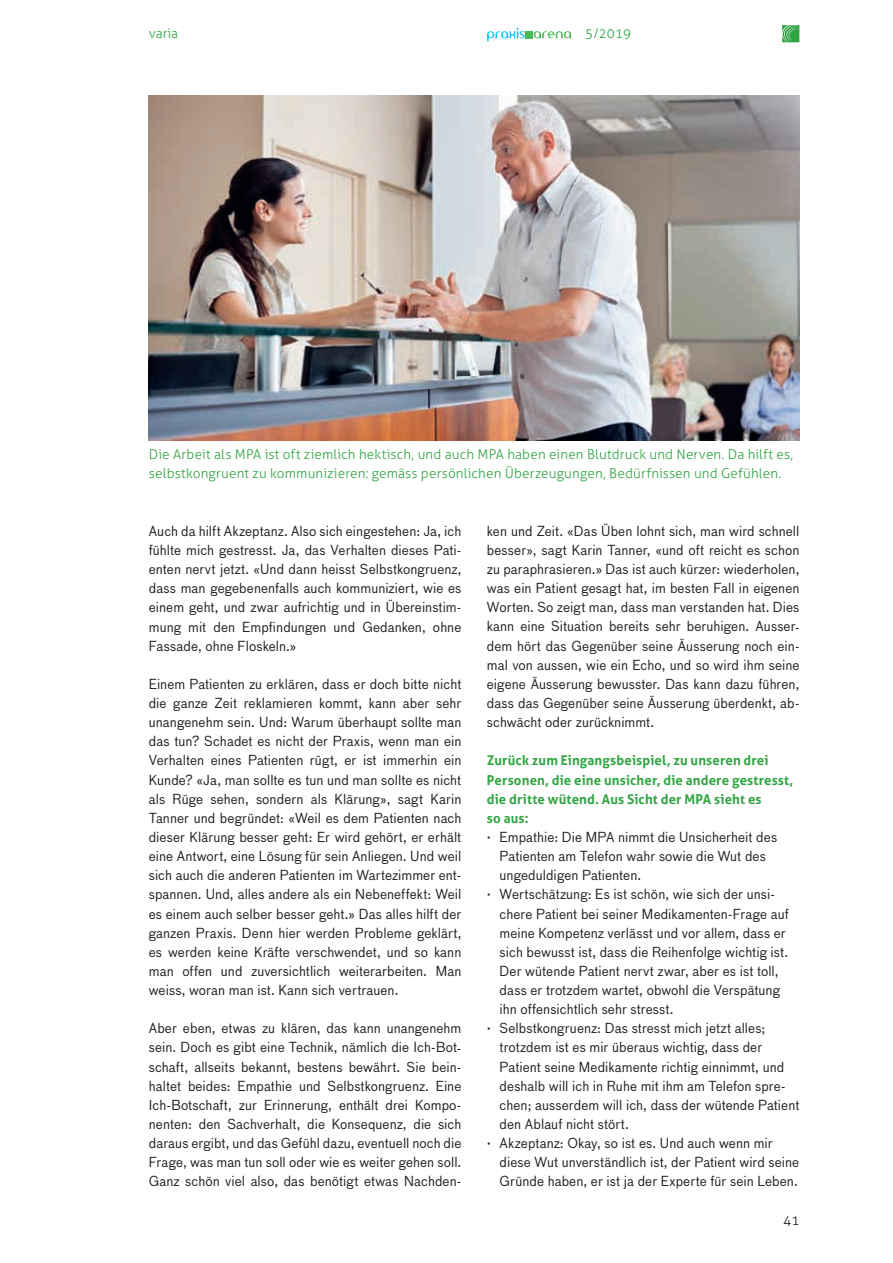
<style>
.page{position:relative;width:893px;height:1263px;background:#fff}
.page>*{position:absolute;margin:0;border:0;box-sizing:border-box;transform-origin:0 0}
.t1{font:13.5px/19.2px "Bau LF";letter-spacing:.005em;color:#231f20;text-align:justify}
.t2{font:300 13.5px/19.2px "Aller";letter-spacing:.01em;color:#32a543}
.t3{font:700 13.5px/19.2px "Aller";letter-spacing:.01em;color:#32a543}
.t4{font:300 13.5px "Aller";color:#231f20}
.s1{font-family:"Bau TF";font-weight:500}
</style>
<div class="page">
<img style="left:149px;top:96px;width:650px;height:344px">
<svg style="left:782px;top:25px;width:18px;height:17px"></svg>
<svg style="left:487px;top:28px;width:84px;height:13px"></svg>
<div style="left:526px;top:31px;width:7px;height:7px;background:#49b857"></div>
<p class="t2" style="left:149px;top:24px;width:31px">varia</p>
<p class="t2" style="left:585px;top:24px;width:48px">5/2019</p>
<p class="t2" style="left:149px;top:445px;width:646px">Die Arbeit als MPA ist oft ziemlich hektisch, und auch MPA haben einen Blutdruck und Nerven. Da hilft es, selbstkongruent zu kommunizieren: gemäss persönlichen Überzeugungen, Bedürfnissen und Gefühlen.</p>
<p class="t1" style="left:149px;top:521px;width:314px">Auch da hilft Akzeptanz. Also sich eingestehen: Ja, ich fühlte mich gestresst. Ja, das Verhalten dieses Pati&shy;enten nervt jetzt. «Und dann heisst Selbstkongruenz, dass man gegebenenfalls auch kommuniziert, wie es einem geht, und zwar aufrichtig und in Übereinstim&shy;mung mit den Empfindungen und Gedanken, ohne Fassade, ohne Floskeln.»</p>
<p class="t1" style="left:149px;top:674px;width:314px">Einem Patienten zu erklären, dass er doch bitte nicht die ganze Zeit reklamieren kommt, kann aber sehr unangenehm sein. Und: Warum überhaupt sollte man das tun? Schadet es nicht der Praxis, wenn man ein Verhalten eines Patienten rügt, er ist immerhin ein Kunde? «Ja, man sollte es tun und man sollte es nicht als Rüge sehen, sondern als Klärung», sagt Karin Tanner und begründet: «Weil es dem Patienten nach dieser Klärung besser geht: Er wird gehört, er erhält eine Antwort, eine Lösung für sein Anliegen. Und weil sich auch die anderen Patienten im Wartezimmer ent&shy;spannen. Und, alles andere als ein Nebeneffekt: Weil es einem auch selber besser geht.» Das alles hilft der ganzen Praxis. Denn hier werden Probleme geklärt, es werden keine Kräfte verschwendet, und so kann man offen und zuversichtlich weiterarbeiten. Man weiss, woran man ist. Kann sich vertrauen.</p>
<p class="t1" style="left:149px;top:1019px;width:314px">Aber eben, etwas zu klären, das kann unangenehm sein. Doch es gibt eine Technik, nämlich die Ich-Bot&shy;schaft, allseits bekannt, bestens bewährt. Sie bein&shy;haltet beides: Empathie und Selbstkongruenz. Eine Ich-Botschaft, zur Erinnerung, enthält drei Kompo&shy;nenten: den Sachverhalt, die Konsequenz, die sich daraus ergibt, und das Gefühl dazu, eventuell noch die Frage, was man tun soll oder wie es weiter gehen soll.<br>Ganz schön viel also, das benötigt etwas Nachden-</p>
<p class="t1" style="left:487px;top:521px;width:314px">ken und Zeit. «Das Üben lohnt sich, man wird schnell besser», sagt Karin Tanner, «und oft reicht es schon zu paraphrasieren.» Das ist auch kürzer: wiederholen, was ein Patient gesagt hat, im besten Fall in eigenen Worten. So zeigt man, dass man verstanden hat. Dies kann eine Situation bereits sehr beruhigen. Ausser&shy;dem hört das Gegenüber seine Äusserung noch ein&shy;mal von aussen, wie ein Echo, und so wird ihm seine eigene Äusserung bewusster. Das kann dazu führen, dass das Gegenüber seine Äusserung überdenkt, ab&shy;schwächt oder zurücknimmt.</p>
<p class="t3" style="left:487px;top:751px;width:308px">Zurück zum Eingangsbeispiel, zu unseren drei Personen, die eine unsicher, die andere gestresst, die dritte wütend. Aus Sicht der MPA sieht es<br>so aus:</p>
<p class="t1" style="left:487px;top:827px;width:292px"><span class="s1">·</span> Empathie: Die MPA nimmt die Unsicherheit des</p>
<p class="t1" style="left:500px;top:846px;width:268px">Patienten am Telefon wahr sowie die Wut des</p>
<p class="t1" style="left:500px;top:866px;width:143px">ungeduldigen Patienten.</p>
<p class="t1" style="left:487px;top:885px;width:290px"><span class="s1">·</span> Wertschätzung: Es ist schön, wie sich der unsi-</p>
<p class="t1" style="left:500px;top:904px;width:291px">chere Patient bei seiner Medikamenten-Frage auf</p>
<p class="t1" style="left:500px;top:923px;width:288px">meine Kompetenz verlässt und vor allem, dass er</p>
<p class="t1" style="left:500px;top:942px;width:290px">sich bewusst ist, dass die Reihenfolge wichtig ist.</p>
<p class="t1" style="left:500px;top:961px;width:280px">Der wütende Patient nervt zwar, aber es ist toll,</p>
<p class="t1" style="left:500px;top:980px;width:282px">dass er trotzdem wartet, obwohl die Verspätung</p>
<p class="t1" style="left:500px;top:1000px;width:175px">ihn offensichtlich sehr stresst.</p>
<p class="t1" style="left:487px;top:1019px;width:280px"><span class="s1">·</span> Selbstkongruenz: Das stresst mich jetzt alles;</p>
<p class="t1" style="left:500px;top:1038px;width:264px">trotzdem ist es mir überaus wichtig, dass der</p>
<p class="t1" style="left:500px;top:1057px;width:286px">Patient seine Medikamente richtig einnimmt, und</p>
<p class="t1" style="left:500px;top:1076px;width:287px">deshalb will ich in Ruhe mit ihm am Telefon spre-</p>
<p class="t1" style="left:500px;top:1095px;width:301px">chen; ausserdem will ich, dass der wütende Patient</p>
<p class="t1" style="left:500px;top:1114px;width:131px">den Ablauf nicht stört.</p>
<p class="t1" style="left:487px;top:1133px;width:287px"><span class="s1">·</span> Akzeptanz: Okay, so ist es. Und auch wenn mir</p>
<p class="t1" style="left:500px;top:1153px;width:301px">diese Wut unverständlich ist, der Patient wird seine</p>
<p class="t1" style="left:500px;top:1172px;width:300px">Gründe haben, er ist ja der Experte für sein Leben.</p>
<p class="t4" style="left:783px;top:1212px;width:18px">41</p>
</div>
